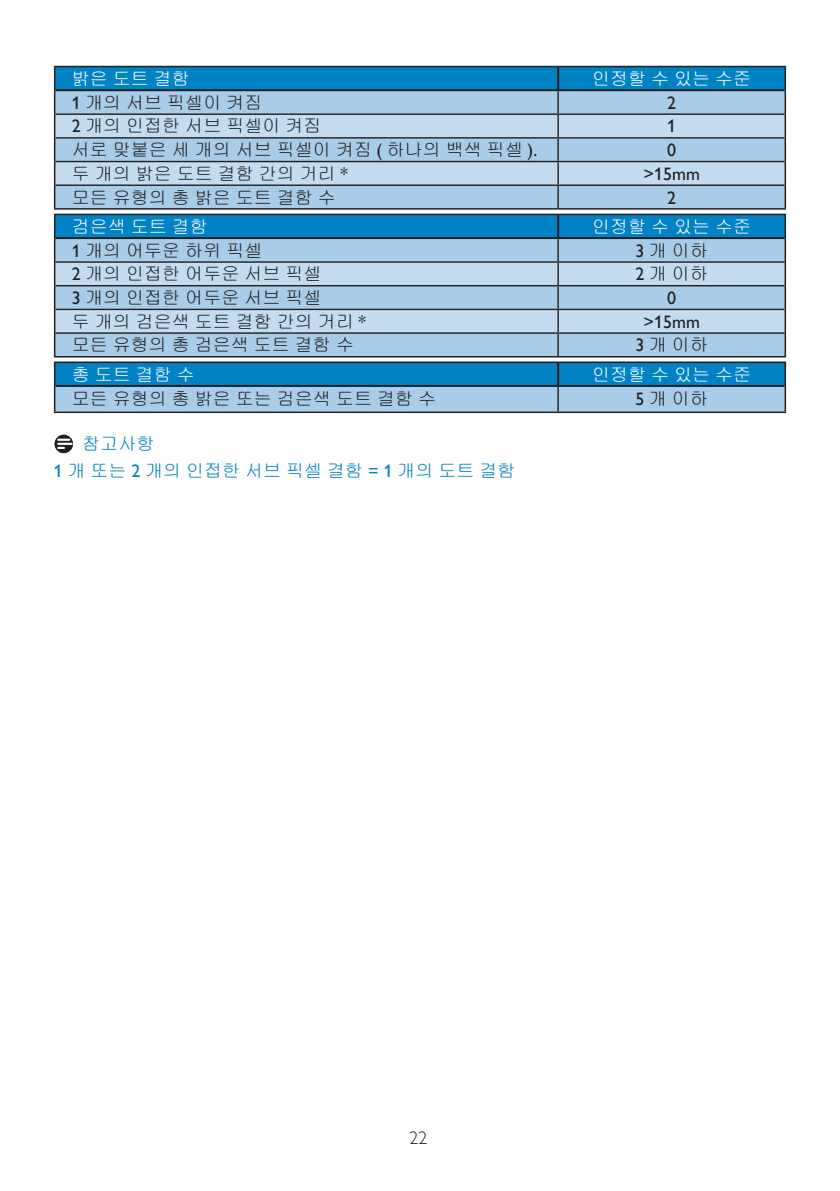
<style>
.page{position:relative;width:840px;height:1191px;background:#fff}
.page>*{position:absolute;margin:0;border:0;box-sizing:border-box;transform-origin:0 0}
.t1{font:18px "Gulim";color:#231f20}
.t2{font:18px "Gulim";color:#fff}
.Note_body{font:18px "Gulim";color:#0082c5}
.t3{font:18px "Gill Sans Alt One WGL";color:#231f20}
.t4{font:18px "Gulim";letter-spacing:.14em;color:#231f20}
.Heading_4{font:18px "Gulim";color:#0082c5}
.t5{font:18px "Gill Sans Alt One WGL Light";color:#231f20}
.s1{font-family:"Gill Sans Alt One WGL"}
</style>
<div class="page">
<hr style="left:54px;top:208px;width:504px;height:2px;background:#231f20">
<hr style="left:558px;top:208px;width:227px;height:2px;background:#231f20">
<hr style="left:54px;top:66px;width:504px;height:1px;background:#231f20">
<hr style="left:558px;top:66px;width:227px;height:1px;background:#231f20">
<svg style="left:54px;top:67px;width:731px;height:141px;background:#91bddb"></svg>
<hr style="left:55px;top:89px;width:503px;height:2px;background:#231f20">
<hr style="left:557px;top:67px;width:2px;height:22px;background:#231f20">
<hr style="left:558px;top:89px;width:226px;height:2px;background:#231f20">
<hr style="left:54px;top:356px;width:504px;height:1px;background:#231f20">
<hr style="left:558px;top:356px;width:227px;height:1px;background:#231f20">
<svg style="left:54px;top:214px;width:731px;height:142px;background:#90bcda"></svg>
<hr style="left:55px;top:237px;width:503px;height:2px;background:#231f20">
<hr style="left:557px;top:215px;width:2px;height:22px;background:#231f20">
<hr style="left:558px;top:237px;width:226px;height:2px;background:#231f20">
<hr style="left:54px;top:411px;width:504px;height:2px;background:#231f20">
<hr style="left:558px;top:411px;width:227px;height:2px;background:#231f20">
<hr style="left:54px;top:361px;width:504px;height:2px;background:#231f20">
<hr style="left:558px;top:361px;width:227px;height:2px;background:#231f20">
<svg style="left:54px;top:362px;width:731px;height:50px;background:#57a4d1"></svg>
<hr style="left:55px;top:385px;width:503px;height:2px;background:#231f20">
<hr style="left:557px;top:363px;width:2px;height:22px;background:#231f20">
<hr style="left:558px;top:385px;width:226px;height:2px;background:#231f20">
<svg style="left:54px;top:434px;width:20px;height:20px"></svg>
<div style="left:54px;top:434px;width:20px;height:20px;border:1px solid #fff;border-radius:50%"></div>
<svg style="left:58px;top:438px;width:13px;height:11px"></svg>
<p class="t2" style="left:72px;top:69px;width:120px">밝은 도트 결함</p>
<p class="t2" style="left:591px;top:69px;width:161px">인정할 수 있는 수준</p>
<p class="t1" style="left:72px;top:93px;width:192px"><span class="s1">1</span> 개의 서브 픽셀이 켜짐</p>
<p class="t3" style="left:666px;top:90px;width:10px">2</p>
<p class="t1" style="left:72px;top:117px;width:251px"><span class="s1">2</span> 개의 인접한 서브 픽셀이 켜짐</p>
<p class="t3" style="left:666px;top:114px;width:10px">1</p>
<p class="t1" style="left:72px;top:141px;width:467px">서로 맞붙은 세 개의 서브 픽셀이 켜짐 <span class="s1">(</span> 하나의 백색 픽셀 <span class="s1">).</span></p>
<p class="t3" style="left:666px;top:138px;width:10px">0</p>
<p class="t4" style="left:72px;top:164px;width:278px">두개의밝은도트결함간의거리<span class="s1">*</span></p>
<p class="t3" style="left:643px;top:161px;width:58px">&gt;15mm</p>
<p class="t1" style="left:72px;top:188px;width:266px">모든 유형의 총 밝은 도트 결함 수</p>
<p class="t3" style="left:666px;top:185px;width:10px">2</p>
<p class="t2" style="left:72px;top:217px;width:138px">검은색 도트 결함</p>
<p class="t2" style="left:591px;top:217px;width:161px">인정할 수 있는 수준</p>
<p class="t1" style="left:72px;top:241px;width:192px"><span class="s1">1</span> 개의 어두운 하위 픽셀</p>
<p class="t1" style="left:635px;top:241px;width:74px"><span class="s1">3</span>개이하</p>
<p class="t1" style="left:72px;top:265px;width:251px"><span class="s1">2</span> 개의 인접한 어두운 서브 픽셀</p>
<p class="t1" style="left:635px;top:265px;width:74px"><span class="s1">2</span>개이하</p>
<p class="t1" style="left:72px;top:288px;width:251px"><span class="s1">3</span> 개의 인접한 어두운 서브 픽셀</p>
<p class="t3" style="left:666px;top:285px;width:10px">0</p>
<p class="t1" style="left:72px;top:312px;width:296px">두 개의 검은색 도트 결함 간의 거리 <span class="s1">*</span></p>
<p class="t3" style="left:643px;top:309px;width:58px">&gt;15mm</p>
<p class="t1" style="left:72px;top:336px;width:284px">모든 유형의 총 검은색 도트 결함 수</p>
<p class="t1" style="left:635px;top:336px;width:74px"><span class="s1">3</span>개이하</p>
<p class="t2" style="left:72px;top:365px;width:125px">총도트결함수</p>
<p class="t2" style="left:591px;top:365px;width:161px">인정할 수 있는 수준</p>
<p class="t1" style="left:72px;top:389px;width:366px">모든 유형의 총 밝은 또는 검은색 도트 결함 수</p>
<p class="t1" style="left:635px;top:389px;width:74px"><span class="s1">5</span>개이하</p>
<p class="Heading_4" style="left:82px;top:435px;width:73px">참고사항</p>
<p class="Note_body" style="left:54px;top:462px;width:463px"><span class="s1">1</span> 개 또는 <span class="s1">2</span> 개의 인접한 서브 픽셀 결함 <span class="s1">= 1</span> 개의 도트 결함</p>
<p class="t5" style="left:409px;top:1126px;width:19px">22</p>
</div>
